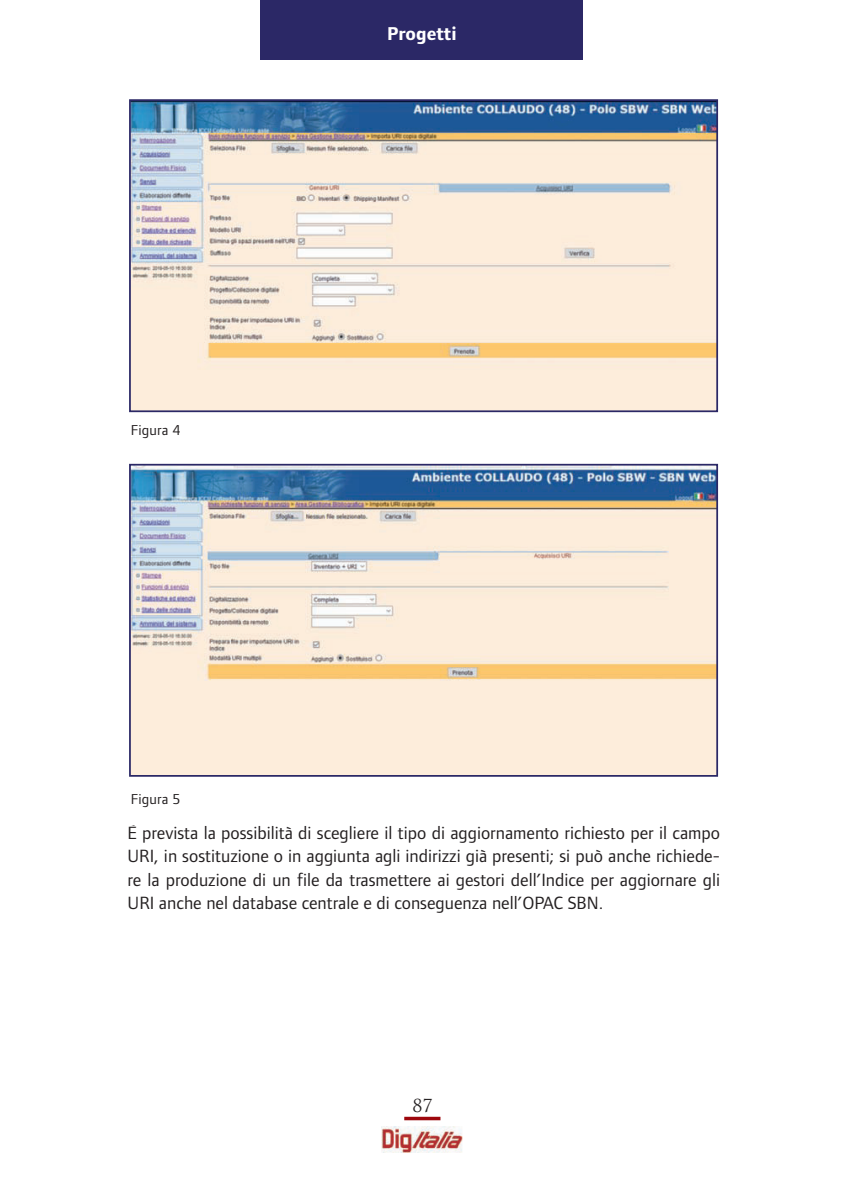
<style>
.page{position:relative;width:844px;height:1191px;background:#fff}
.page>*{position:absolute;margin:0;border:0;box-sizing:border-box;transform-origin:0 0}
.t1{font:700 19.25px "Foundry Form Sans";color:#fff}
.t2{font:18.38px/23.6px "Foundry Form Sans";color:#231f20;text-align:justify}
.t3{font:17.5px "Trajan Pro";color:#231f20}
.t4{font:14.88px "Foundry Form Sans";letter-spacing:.015em;color:#231f20}
</style>
<div class="page">
<img style="left:381px;top:1126px;width:82px;height:26px">
<div style="left:260px;top:0;width:323px;height:60px;background:#2b2866"></div>
<svg style="left:404px;top:1116px;width:36px;height:4px"></svg>
<img style="left:132px;top:102px;width:582px;height:307px">
<div style="left:129px;top:99px;width:588px;height:313px;border:2px solid #2b2866"></div>
<img style="left:132px;top:467px;width:582px;height:306px">
<div style="left:129px;top:464px;width:588px;height:312px;border:2px solid #2b2866"></div>
<p class="t4" style="left:131px;top:422px;width:51px">Figura 4</p>
<p class="t4" style="left:131px;top:791px;width:51px">Figura 5</p>
<p class="t1" style="left:387px;top:26px;width:71px">Progetti</p>
<p class="t2" style="left:128px;top:820px;width:594px">È prevista la possibilità di scegliere il tipo di aggiornamento richiesto per il campo URI, in sostituzione o in aggiunta agli indirizzi già presenti; si può anche richiede&shy;re la produzione di un file da trasmettere ai gestori dell’Indice per aggiornare gli URI anche nel database centrale e di conseguenza nell’OPAC SBN.</p>
<p class="t3" style="left:412px;top:1096px;width:21px">87</p>
</div>
